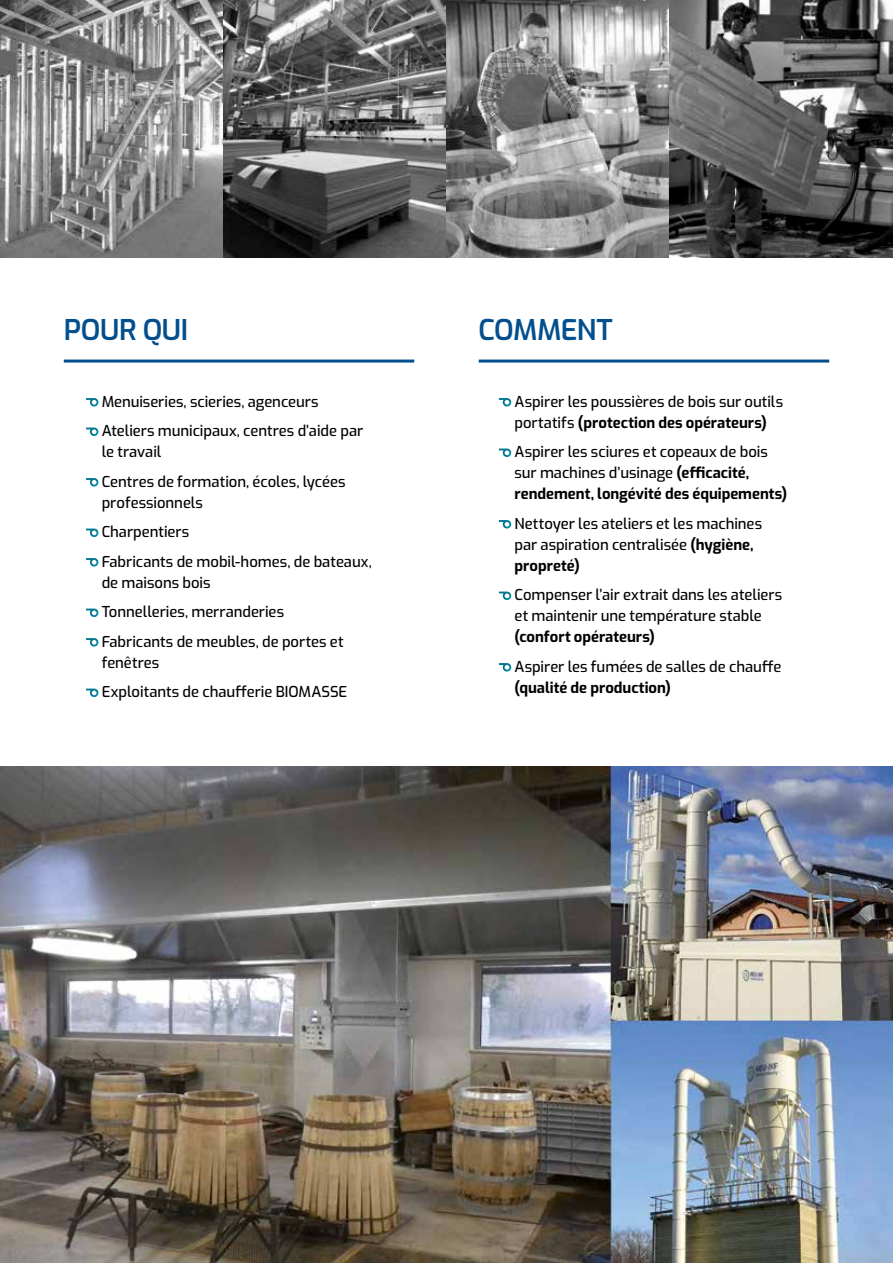
<style>
.page{position:relative;width:893px;height:1263px;background:#fff}
.page>*{position:absolute;margin:0;border:0;box-sizing:border-box;transform-origin:0 0}
.t1{font:600 28.5px "Exo";letter-spacing:-.01em;color:#034f8e}
.t2{font:500 15px/29.5px "Exo";color:#000}
.t3{font:700 15px "Exo";color:#000}
.s1{font-weight:700}
</style>
<div class="page">
<svg style="left:0;top:0;width:893px;height:257px;background:#757575"></svg>
<img style="left:0;top:766px;width:893px;height:497px">
<svg style="left:86px;top:398px;width:12px;height:8px"></svg>
<svg style="left:86px;top:427px;width:12px;height:9px"></svg>
<svg style="left:86px;top:478px;width:12px;height:9px"></svg>
<svg style="left:86px;top:529px;width:12px;height:8px"></svg>
<svg style="left:86px;top:558px;width:12px;height:9px"></svg>
<svg style="left:86px;top:609px;width:12px;height:8px"></svg>
<svg style="left:86px;top:638px;width:12px;height:9px"></svg>
<svg style="left:86px;top:689px;width:12px;height:8px"></svg>
<svg style="left:499px;top:398px;width:12px;height:8px"></svg>
<svg style="left:499px;top:448px;width:12px;height:9px"></svg>
<svg style="left:499px;top:520px;width:12px;height:9px"></svg>
<svg style="left:499px;top:592px;width:12px;height:8px"></svg>
<svg style="left:499px;top:663px;width:12px;height:9px"></svg>
<hr style="left:64px;top:360px;width:350px;height:3px;background:#034f8e">
<hr style="left:479px;top:360px;width:350px;height:3px;background:#034f8e">
<h1 class="t1" style="left:64px;top:309px;width:126px">POUR QUI</h1>
<h1 class="t1" style="left:478px;top:309px;width:136px">COMMENT</h1>
<p class="t2" style="left:102px;top:385px;width:263px">Menuiseries, scieries, agenceurs<br>Ateliers municipaux, centres d’aide par</p>
<p class="t2" style="left:102px;top:436px;width:245px">le travail<br>Centres de formation, écoles, lycées</p>
<p class="t2" style="left:102px;top:486px;width:272px">professionnels<br>Charpentiers<br>Fabricants de mobil-homes, de bateaux,</p>
<p class="t2" style="left:102px;top:566px;width:243px">de maisons bois<br>Tonnelleries, merranderies<br>Fabricants de meubles, de portes et</p>
<p class="t2" style="left:102px;top:646px;width:247px">fenêtres<br>Exploitants de chaufferie BIOMASSE</p>
<p class="t2" style="left:514px;top:390px;width:270px;line-height:21px">Aspirer les poussières de bois sur outils portatifs <span class="s1">(protection des opérateurs)</span></p>
<p class="t2" style="left:514px;top:440px;width:274px;line-height:21px">Aspirer les sciures et copeaux de bois sur machines d’usinage <span class="s1">(efficacité, rendement, longévité des équipements)</span></p>
<p class="t2" style="left:514px;top:512px;width:249px;line-height:21px">Nettoyer les ateliers et les machines par aspiration centralisée <span class="s1">(hygiène, propreté)</span></p>
<p class="t2" style="left:514px;top:583px;width:269px;line-height:21px">Compenser l’air extrait dans les ateliers et maintenir une température stable</p>
<p class="t3" style="left:514px;top:625px;width:142px">(confort opérateurs)</p>
<p class="t2" style="left:514px;top:650px;width:269px">Aspirer les fumées de salles de chauffe</p>
<p class="t3" style="left:514px;top:676px;width:158px">(qualité de production)</p>
</div>
